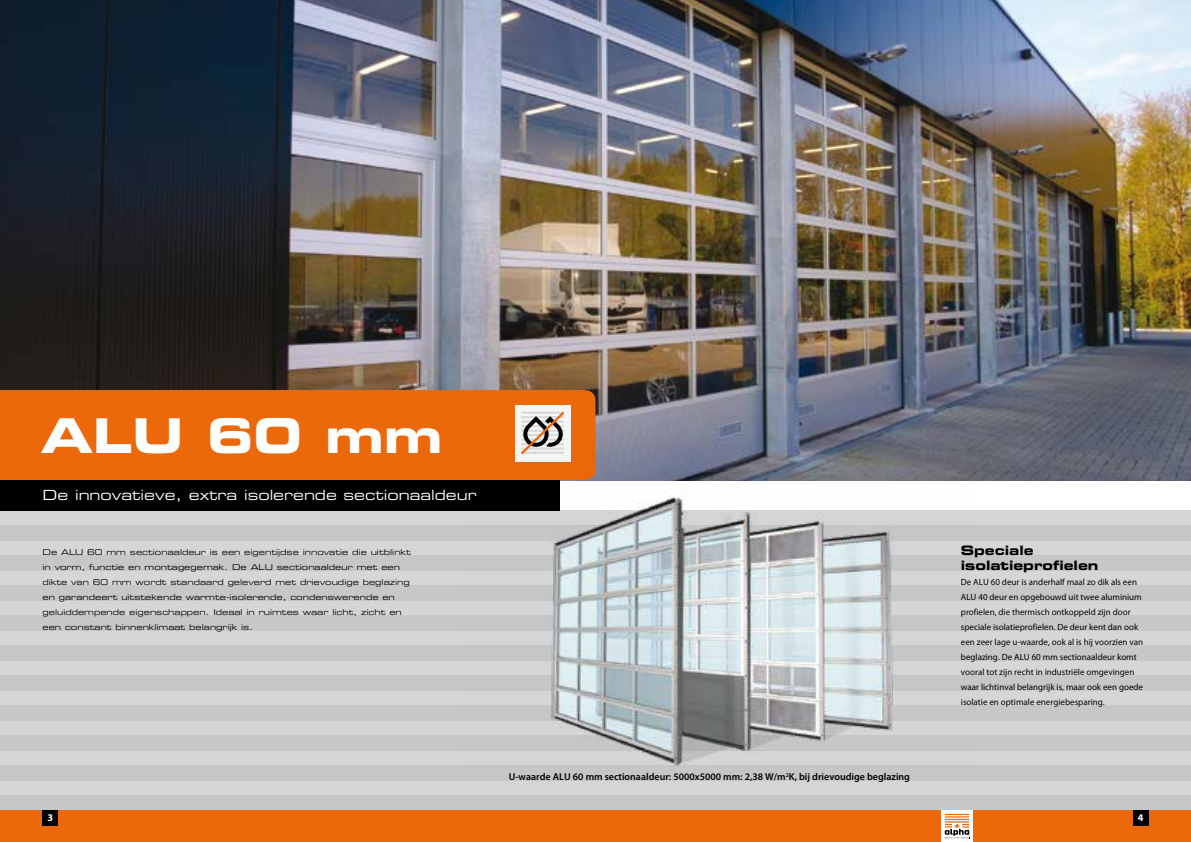
<style>
.page{position:relative;width:1191px;height:842px;background:#fff}
.page>*{position:absolute;margin:0;border:0;box-sizing:border-box;transform-origin:0 0}
.t1{font:48px "Eurostile LT Pro Bold Ex 2";color:#fff}
.t2{font:14px "Eurostile LT Pro Ex 2";color:#fff}
.t3{font:13px/15px "Eurostile LT Pro Bold Ex 2";color:#000}
.t4{font:700 10.2px "Myriad Pro";color:#fff}
.t5{font:600 10px "Myriad Pro";color:#000}
.t6{font:9px/15px "Myriad Pro";color:#000}
.t7{font:8px/15px "Eurostile LT Pro Ex 2";color:#000}
</style>
<div class="page">
<div style="left:0;top:510px;width:1191px;height:332px;background:#d5d6d7"></div>
<div style="left:0;top:525px;width:1191px;height:15px;background:#c6c7c8"></div>
<div style="left:0;top:555px;width:1191px;height:15px;background:#c6c7c8"></div>
<div style="left:0;top:585px;width:1191px;height:15px;background:#c6c7c8"></div>
<div style="left:0;top:615px;width:1191px;height:15px;background:#c6c7c8"></div>
<div style="left:0;top:645px;width:1191px;height:15px;background:#c6c7c8"></div>
<div style="left:0;top:675px;width:1191px;height:15px;background:#c6c7c8"></div>
<div style="left:0;top:705px;width:1191px;height:15px;background:#c6c7c8"></div>
<div style="left:0;top:735px;width:1191px;height:15px;background:#c6c7c8"></div>
<div style="left:0;top:765px;width:1191px;height:15px;background:#c6c7c8"></div>
<div style="left:0;top:795px;width:1191px;height:15px;background:#c6c7c8"></div>
<img style="left:0;top:0;width:1191px;height:480px">
<div style="left:0;top:390px;width:595px;height:90px;background:#eb690b"></div>
<div style="left:0;top:480px;width:559px;height:30px;background:#000"></div>
<div style="left:514px;top:405px;width:56px;height:56px;background:#f6f6f6"></div>
<svg style="left:521px;top:412px;width:43px;height:31px"></svg>
<img style="left:459px;top:443px;width:516px;height:338px">
<div style="left:595px;top:810px;width:596px;height:32px;background:#eb690b"></div>
<div style="left:0;top:810px;width:595px;height:32px;background:#eb690b"></div>
<div style="left:1133px;top:810px;width:15px;height:15px;background:#000"></div>
<div style="left:43px;top:810px;width:15px;height:15px;background:#000"></div>
<svg style="left:941px;top:810px;width:32px;height:32px"></svg>
<svg style="left:944px;top:814px;width:26px;height:24px"></svg>
<h1 class="t1" style="left:41px;top:402px;width:403px">ALU 60 mm</h1>
<h2 class="t2" style="left:43px;top:485px;width:436px">De innovatieve, extra isolerende sectionaaldeur</h2>
<p class="t7" style="left:43px;top:544px;width:370px">De ALU 60 mm sectionaaldeur is een eigentijdse innovatie die uitblinkt in vorm, functie en montagegemak. De ALU sectionaaldeur met een dikte van 60 mm wordt standaard geleverd met drievoudige beglazing en garandeert uitstekende warmte-isolerende, condenswerende en geluiddempende eigenschappen. Ideaal in ruimtes waar licht, zicht en een constant binnenklimaat belangrijk is.</p>
<p class="t5" style="left:509px;top:770px;width:403px">U-waarde ALU 60 mm sectionaaldeur: 5000x5000 mm: 2,38 W/m<sup>2</sup>K, bij drievoudige beglazing</p>
<h3 class="t3" style="left:961px;top:543px;width:139px">Speciale isolatieprofielen</h3>
<p class="t6" style="left:961px;top:574px;width:184px">De ALU 60 deur is anderhalf maal zo dik als een ALU 40 deur en opgebouwd uit twee aluminium profielen, die thermisch ontkoppeld zijn door speciale isolatieprofielen. De deur kent dan ook een zeer lage u-waarde, ook al is hij voorzien van beglazing. De ALU 60 mm sectionaaldeur komt vooral tot zijn recht in industriële omgevingen waar lichtinval belangrijk is, maar ook een goede isolatie en optimale energiebesparing.</p>
<p class="t4" style="left:47px;top:811px;width:7px">3</p>
<p class="t4" style="left:1138px;top:811px;width:7px">4</p>
</div>
